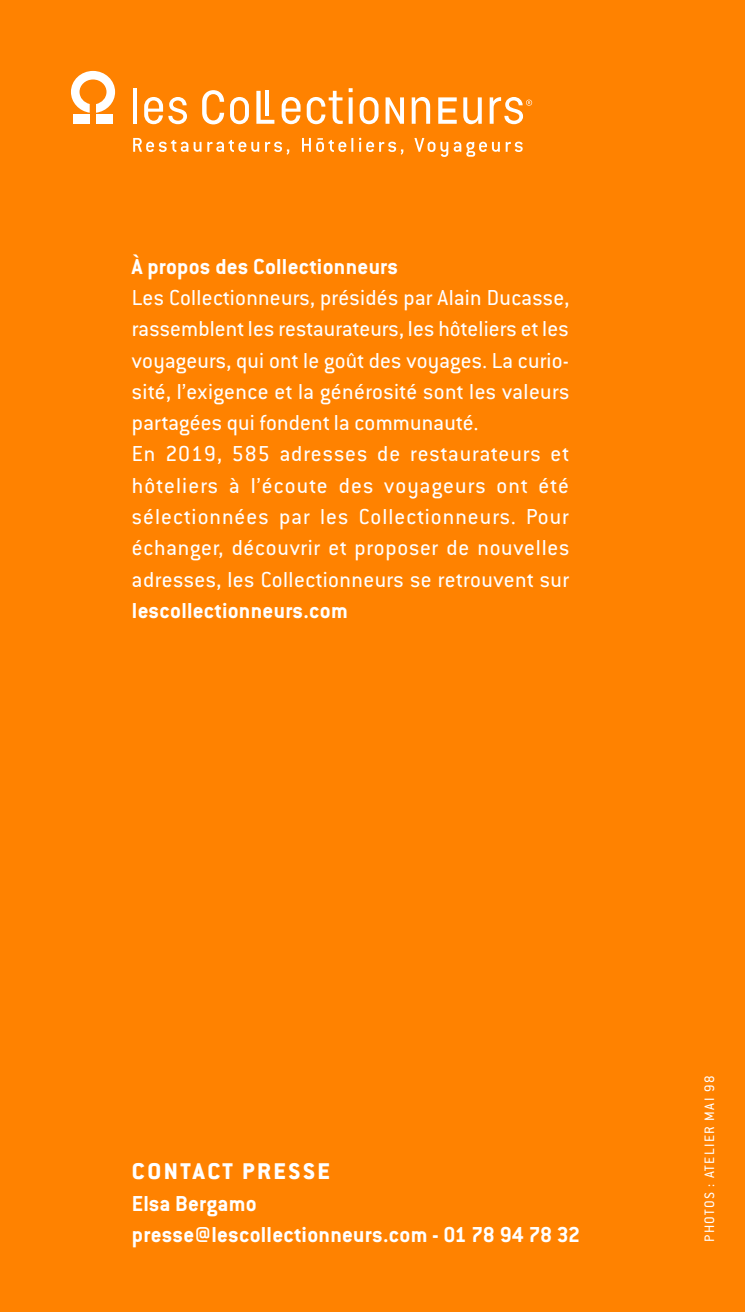
<style>
.page{position:relative;width:745px;height:1312px;background:#fff}
.page>*{position:absolute;margin:0;border:0;box-sizing:border-box;transform-origin:0 0}
.t1{font:800 25px "Conduit ITC Std";letter-spacing:.1em;color:#fff}
.t2{font:23.75px/31.2px "Conduit ITC Std";letter-spacing:.02em;color:#fff}
.t3{font:700 23.75px/31.2px "Conduit ITC Std";letter-spacing:.01em;color:#fff}
.t4{font:15px "Conduit ITC Std";letter-spacing:.1em;color:#fff}
</style>
<div class="page">
<div style="left:0;top:0;width:744px;height:1311px;background:#ff8200"></div>
<svg style="left:71px;top:71px;width:44px;height:42px"></svg>
<div style="left:73px;top:115px;width:17px;height:9px;background:#fff"></div>
<div style="left:96px;top:115px;width:16px;height:9px;background:#fff"></div>
<svg style="left:133px;top:138px;width:68px;height:14px"></svg>
<svg style="left:207px;top:140px;width:52px;height:12px"></svg>
<svg style="left:265px;top:142px;width:24px;height:13px"></svg>
<svg style="left:359px;top:138px;width:44px;height:17px"></svg>
<svg style="left:414px;top:138px;width:85px;height:19px"></svg>
<svg style="left:505px;top:142px;width:17px;height:10px"></svg>
<hr style="left:133px;top:88px;width:4px;height:36px;background:#fff">
<svg style="left:144px;top:97px;width:43px;height:27px"></svg>
<svg style="left:202px;top:90px;width:22px;height:34px"></svg>
<svg style="left:230px;top:97px;width:19px;height:27px"></svg>
<svg style="left:256px;top:91px;width:18px;height:33px"></svg>
<hr style="left:265px;top:91px;width:4px;height:25px;background:#fff">
<svg style="left:281px;top:97px;width:19px;height:27px"></svg>
<svg style="left:306px;top:91px;width:36px;height:33px"></svg>
<svg style="left:348px;top:97px;width:4px;height:27px"></svg>
<svg style="left:348px;top:88px;width:4px;height:4px"></svg>
<svg style="left:359px;top:97px;width:19px;height:27px"></svg>
<svg style="left:411px;top:97px;width:19px;height:27px"></svg>
<svg style="left:438px;top:97px;width:18px;height:27px"></svg>
<svg style="left:463px;top:97px;width:18px;height:27px"></svg>
<svg style="left:385px;top:97px;width:19px;height:27px"></svg>
<svg style="left:302px;top:138px;width:51px;height:14px"></svg>
<svg style="left:489px;top:97px;width:42px;height:27px"></svg>
<p class="t3" style="left:132px;top:250px;width:268px">À propos des Collectionneurs</p>
<p class="t2" style="left:132px;top:281px;width:438px">Les Collectionneurs, présidés par Alain Ducasse, rassemblent les restaurateurs, les hôteliers et les voyageurs, qui ont le goût des voyages. La curio&shy;sité, l’exigence et la générosité sont les valeurs partagées qui fondent la communauté.<br>En 2019, 585 adresses de restaurateurs et hôteliers à l’écoute des voyageurs ont été sélectionnées par les Collectionneurs. Pour échanger, découvrir et proposer de nouvelles adresses, les Collectionneurs se retrouvent sur</p>
<p class="t3" style="left:132px;top:594px;width:217px">lescollectionneurs.com</p>
<p class="t1" style="left:132px;top:1156px;width:199px">CONTACT PRESSE</p>
<p class="t3" style="left:132px;top:1186px;width:449px">Elsa Bergamo<br>presse@lescollectionneurs.com - 01 78 94 78 32</p>
<p class="t4" style="left:700px;top:1241px;width:168px;rotate:-90deg">PHOTOS : ATELIER MAI 98</p>
</div>
